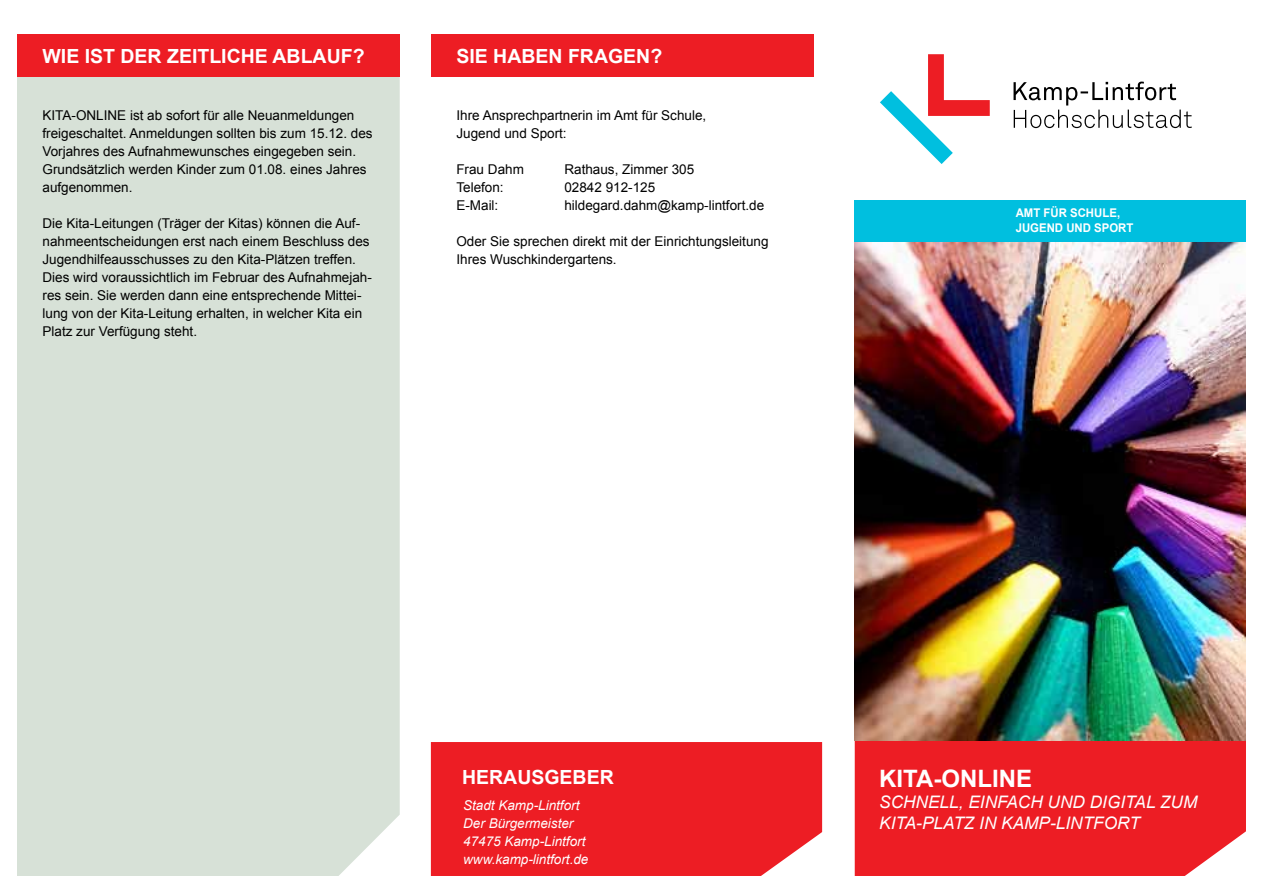
<style>
.page{position:relative;width:1263px;height:893px;background:#fff}
.page>*{position:absolute;margin:0;border:0;box-sizing:border-box;transform-origin:0 0}
.t1{font:700 24px "Arial";color:#fff}
.t2{font:700 19.5px "Arial";color:#fff}
.t3{font:italic 17.25px/21px "Arial";color:#fff}
.t4{font:13.5px/18px "Arial";color:#000}
.t5{font:italic 13.5px/18px "Arial";color:#fff}
.t6{font:700 12px/15px "Arial";color:#fff;scale:.95 1}
</style>
<div class="page">
<div style="left:17px;top:77px;width:383px;height:799px;background:#d7e1d7"></div>
<div style="left:431px;top:742px;width:391px;height:134px;background:#ed1d24"></div>
<div style="left:17px;top:34px;width:383px;height:43px;background:#ed1d24"></div>
<div style="left:855px;top:200px;width:391px;height:42px;background:#00bfdf"></div>
<div style="left:855px;top:740px;width:391px;height:136px;background:#ed1d24"></div>
<svg style="left:880px;top:54px;width:110px;height:110px"></svg>
<svg style="left:1013px;top:82px;width:179px;height:46px"></svg>
<img style="left:855px;top:242px;width:391px;height:498px">
<div style="left:431px;top:34px;width:383px;height:43px;background:#ed1d24"></div>
<h2 class="t2" style="left:43px;top:43px;width:324px">WIE IST DER ZEITLICHE ABLAUF?</h2>
<p class="t4" style="left:43px;top:106px;width:332px">KITA-ONLINE ist ab sofort für alle Neuanmeldungen freigeschaltet. Anmeldungen sollten bis zum 15.12. des Vorjahres des Aufnahmewunsches eingegeben sein.<br>Grundsätzlich werden Kinder zum 01.08. eines Jahres aufgenommen.</p>
<p class="t4" style="left:43px;top:214px;width:331px">Die Kita-Leitungen (Träger der Kitas) können die Auf&shy;nahmeentscheidungen erst nach einem Beschluss des Jugendhilfeausschusses zu den Kita-Plätzen treffen.<br>Dies wird voraussichtlich im Februar des Aufnahmejah&shy;res sein. Sie werden dann eine entsprechende Mittei&shy;lung von der Kita-Leitung erhalten, in welcher Kita ein Platz zur Verfügung steht.</p>
<h2 class="t2" style="left:456px;top:43px;width:207px">SIE HABEN FRAGEN?</h2>
<p class="t4" style="left:456px;top:106px;width:251px">Ihre Ansprechpartnerin im Amt für Schule,<br>Jugend und Sport:</p>
<p class="t4" style="left:456px;top:160px;width:69px">Frau Dahm</p>
<p class="t4" style="left:564px;top:160px;width:131px">Rathaus, Zimmer 305</p>
<p class="t4" style="left:456px;top:178px;width:49px">Telefon:</p>
<p class="t4" style="left:564px;top:178px;width:92px">02842 912-125</p>
<p class="t4" style="left:456px;top:196px;width:43px">E-Mail:</p>
<p class="t4" style="left:564px;top:196px;width:201px">hildegard.dahm@kamp-lintfort.de</p>
<p class="t4" style="left:456px;top:232px;width:314px">Oder Sie sprechen direkt mit der Einrichtungsleitung<br>Ihres Wuschkindergartens.</p>
<p class="t6" style="left:1016px;top:206px;width:126px">AMT FÜR SCHULE,<br>JUGEND UND SPORT</p>
<h2 class="t2" style="left:462px;top:764px;width:29px">HERAUSGEBER</h2>
<p class="t5" style="left:463px;top:796px;width:127px">Stadt Kamp-Lintfort<br>Der Bürgermeister<br>47475 Kamp-Lintfort www.kamp-lintfort.de</p>
<h1 class="t1" style="left:879px;top:763px;width:154px">KITA-ONLINE</h1>
<p class="t3" style="left:879px;top:792px;width:320px">SCHNELL, EINFACH UND DIGITAL ZUM<br>KITA-PLATZ IN KAMP-LINTFORT</p>
</div>
